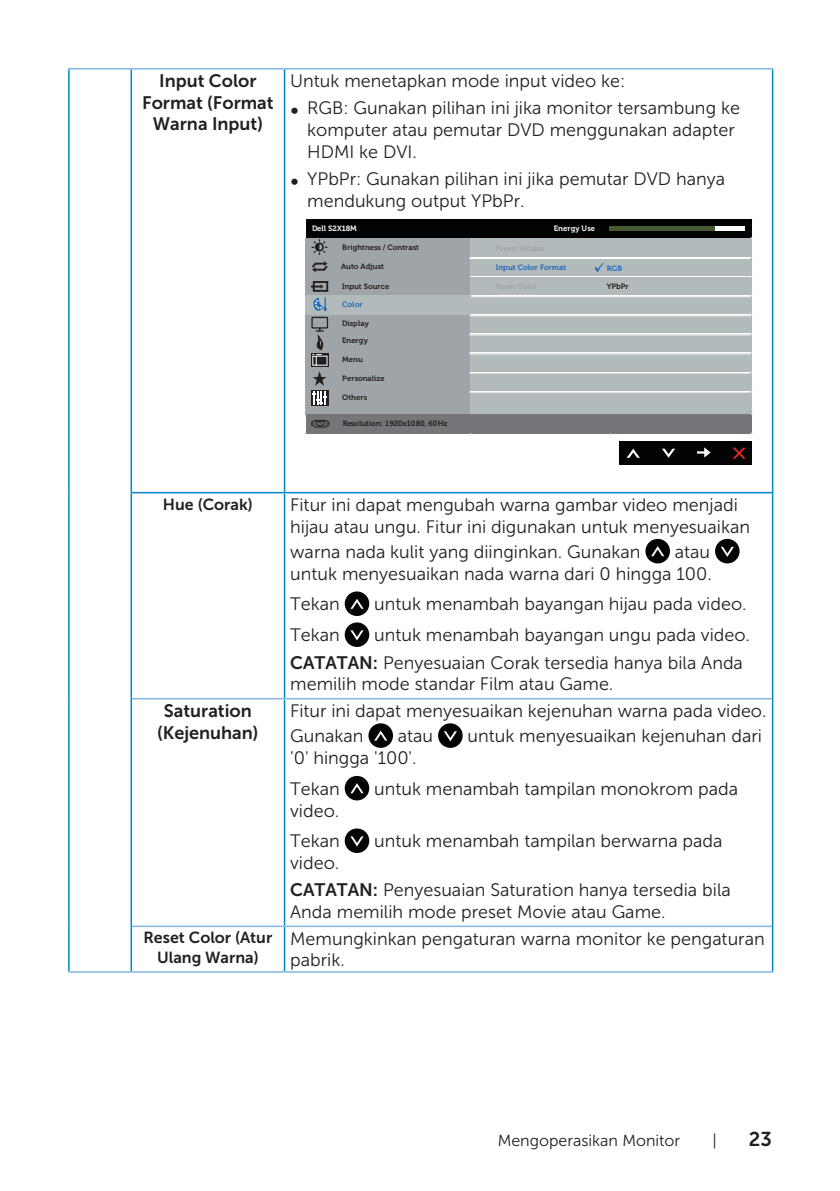
<style>
.page{position:relative;width:840px;height:1191px;background:#fff}
.page>*{position:absolute;margin:0;border:0;box-sizing:border-box;transform-origin:0 0}
.t1{font:20px "Museo Sans For Dell 700";color:#231f20}
.text_OSD_table{font:18px/21.6px "Museo Sans For Dell 300";color:#231f20}
.text_OSD_table-2{font:18px/21.6px "Museo Sans For Dell 700";color:#231f20;text-align:center}
.Table_Paragraph{font:18px/21.6px "Museo Sans For Dell 300";color:#231f20}
.Table_Paragraph-2{font:16px/19.2px "Museo Sans For Dell 700";color:#231f20;text-align:center}
.t2{font:16px "Museo Sans For Dell 300";color:#231f20}
.t3{font:700 7.6px "Museo For Dell";color:#231f20}
.t4{font:700 7.6px "Museo For Dell";color:#1f6bb5}
.t5{font:700 7.6px "Museo For Dell";color:#fff}
.s1{font-family:"Museo Sans For Dell 700"}
</style>
<div class="page">
<hr style="left:68px;top:68px;width:63px;height:2px;background:#84b6e2">
<hr style="left:68px;top:70px;width:2px;height:422px;background:#0087cb">
<hr style="left:68px;top:492px;width:2px;height:206px;background:#0087cb">
<hr style="left:68px;top:698px;width:2px;height:228px;background:#0087cb">
<hr style="left:68px;top:926px;width:2px;height:45px;background:#0087cb">
<hr style="left:131px;top:68px;width:153px;height:2px;background:#84b6e2">
<hr style="left:284px;top:68px;width:489px;height:2px;background:#84b6e2">
<hr style="left:132px;top:698px;width:152px;height:1px;background:#84b6e2">
<hr style="left:284px;top:698px;width:487px;height:1px;background:#84b6e2">
<hr style="left:132px;top:925px;width:152px;height:2px;background:#84b6e2">
<hr style="left:284px;top:925px;width:487px;height:2px;background:#84b6e2">
<hr style="left:130px;top:70px;width:2px;height:422px;background:#0087cb">
<hr style="left:283px;top:70px;width:2px;height:422px;background:#0087cb">
<hr style="left:771px;top:70px;width:2px;height:422px;background:#0087cb">
<hr style="left:130px;top:492px;width:154px;height:1px;background:#0087cb">
<hr style="left:130px;top:493px;width:2px;height:205px;background:#0087cb">
<hr style="left:284px;top:492px;width:489px;height:1px;background:#0087cb">
<hr style="left:283px;top:493px;width:2px;height:205px;background:#0087cb">
<hr style="left:771px;top:493px;width:2px;height:205px;background:#0087cb">
<hr style="left:130px;top:698px;width:2px;height:228px;background:#0087cb">
<hr style="left:283px;top:699px;width:2px;height:226px;background:#0087cb">
<hr style="left:771px;top:698px;width:2px;height:228px;background:#0087cb">
<hr style="left:130px;top:926px;width:2px;height:45px;background:#0087cb">
<hr style="left:283px;top:927px;width:2px;height:44px;background:#0087cb">
<hr style="left:771px;top:926px;width:2px;height:45px;background:#0087cb">
<hr style="left:68px;top:971px;width:63px;height:1px;background:#84b6e2">
<hr style="left:131px;top:971px;width:153px;height:1px;background:#84b6e2">
<hr style="left:284px;top:971px;width:489px;height:1px;background:#84b6e2">
<div style="left:305px;top:219px;width:446px;height:19px;background:#030303"></div>
<div style="left:305px;top:238px;width:166px;height:176px;background:#9fa4a8"></div>
<div style="left:470px;top:238px;width:281px;height:176px;background:#b2babc"></div>
<div style="left:305px;top:414px;width:446px;height:19px;background:#767579"></div>
<div style="left:608px;top:226px;width:136px;height:5px;background:#fff"></div>
<div style="left:608px;top:226px;width:106px;height:5px;background:#465b31"></div>
<div style="left:311px;top:390px;width:17px;height:16px;background:#231f20"></div>
<div style="left:619px;top:441px;width:132px;height:24px;background:#030303"></div>
<svg style="left:626px;top:449px;width:13px;height:9px"></svg>
<svg style="left:662px;top:449px;width:12px;height:9px"></svg>
<svg style="left:697px;top:447px;width:13px;height:10px"></svg>
<svg style="left:733px;top:447px;width:11px;height:12px"></svg>
<hr style="left:469px;top:258px;width:281px;height:1px;background:#fff">
<hr style="left:469px;top:257px;width:281px;height:1px;background:#fff">
<hr style="left:469px;top:276px;width:281px;height:1px;background:#fff">
<hr style="left:469px;top:296px;width:281px;height:1px;background:#fff">
<hr style="left:469px;top:295px;width:281px;height:1px;background:#fff">
<hr style="left:469px;top:315px;width:281px;height:1px;background:#fff">
<hr style="left:469px;top:314px;width:281px;height:1px;background:#fff">
<hr style="left:469px;top:334px;width:281px;height:1px;background:#fff">
<hr style="left:469px;top:333px;width:281px;height:1px;background:#fff">
<hr style="left:469px;top:353px;width:281px;height:1px;background:#fff">
<hr style="left:469px;top:373px;width:281px;height:1px;background:#fff">
<hr style="left:469px;top:372px;width:281px;height:1px;background:#fff">
<hr style="left:469px;top:392px;width:281px;height:1px;background:#fff">
<hr style="left:469px;top:391px;width:281px;height:1px;background:#fff">
<div style="left:305px;top:296px;width:166px;height:19px;background:#b2babc"></div>
<svg style="left:311px;top:239px;width:17px;height:33px"></svg>
<div style="left:312px;top:281px;width:16px;height:11px;border:2px solid #231f20"></div>
<svg style="left:311px;top:284px;width:12px;height:5px"></svg>
<svg style="left:311px;top:297px;width:17px;height:108px"></svg>
<svg style="left:595px;top:262px;width:9px;height:10px"></svg>
<svg style="left:311px;top:420px;width:18px;height:8px"></svg>
<div style="left:645px;top:539px;width:24px;height:24px;background:#040503;border-radius:50%"></div>
<svg style="left:651px;top:546px;width:13px;height:10px"></svg>
<div style="left:714px;top:539px;width:25px;height:24px;background:#040503;border-radius:50%"></div>
<svg style="left:721px;top:547px;width:12px;height:10px"></svg>
<div style="left:344px;top:591px;width:25px;height:25px;background:#040503;border-radius:50%"></div>
<svg style="left:350px;top:599px;width:13px;height:10px"></svg>
<div style="left:344px;top:622px;width:25px;height:25px;background:#040503;border-radius:50%"></div>
<svg style="left:350px;top:630px;width:13px;height:10px"></svg>
<div style="left:368px;top:723px;width:25px;height:25px;background:#040503;border-radius:50%"></div>
<svg style="left:374px;top:730px;width:13px;height:10px"></svg>
<div style="left:438px;top:723px;width:24px;height:25px;background:#040503;border-radius:50%"></div>
<svg style="left:444px;top:731px;width:12px;height:10px"></svg>
<div style="left:344px;top:776px;width:25px;height:24px;background:#040503;border-radius:50%"></div>
<svg style="left:350px;top:783px;width:13px;height:10px"></svg>
<div style="left:344px;top:828px;width:25px;height:25px;background:#040503;border-radius:50%"></div>
<svg style="left:350px;top:836px;width:13px;height:10px"></svg>
<p class="text_OSD_table-2" style="left:142px;top:70px;width:133px">Input Color<br>Format (Format<br>Warna Input)</p>
<p class="text_OSD_table" style="left:290px;top:70px;width:336px">Untuk menetapkan mode input video ke:</p>
<p class="text_OSD_table" style="left:307px;top:98px;width:434px;text-indent:-17px">∞ RGB: Gunakan pilihan ini jika monitor tersambung ke komputer atau pemutar DVD menggunakan adapter<br>HDMI ke DVI.</p>
<p class="text_OSD_table" style="left:307px;top:168px;width:419px;text-indent:-17px">∞ YPbPr: Gunakan pilihan ini jika pemutar DVD hanya mendukung output YPbPr.</p>
<p class="t3" style="left:342px;top:243px;width:78px">Brightness / Contrast</p>
<p class="t5" style="left:312px;top:224px;width:46px">Dell S2X18M</p>
<p class="t5" style="left:553px;top:224px;width:42px">Energy Use</p>
<p class="t3" style="left:341px;top:262px;width:45px">Auto Adjust</p>
<p class="t4" style="left:495px;top:263px;width:72px">Input Color Format</p>
<p class="t3" style="left:342px;top:282px;width:49px">Input Source</p>
<p class="t4" style="left:342px;top:300px;width:22px">Color</p>
<p class="t4" style="left:606px;top:264px;width:17px">RGB</p>
<p class="t3" style="left:606px;top:282px;width:23px">YPbPr</p>
<p class="t3" style="left:342px;top:319px;width:28px">Display</p>
<p class="t3" style="left:342px;top:336px;width:27px">Energy</p>
<p class="t3" style="left:342px;top:355px;width:22px">Menu</p>
<p class="t3" style="left:342px;top:374px;width:44px">Personalize</p>
<p class="t3" style="left:342px;top:393px;width:26px">Others</p>
<p class="t3" style="left:342px;top:419px;width:106px">Resolution: 1920x1080, 60Hz</p>
<p class="Table_Paragraph-2" style="left:163px;top:494px;width:91px">Hue (Corak)</p>
<p class="text_OSD_table" style="left:290px;top:494px;width:461px">Fitur ini dapat mengubah warna gambar video menjadi hijau atau ungu. Fitur ini digunakan untuk menyesuaikan</p>
<p class="text_OSD_table" style="left:290px;top:541px;width:351px">warna nada kulit yang diinginkan. Gunakan</p>
<p class="text_OSD_table" style="left:290px;top:541px;width:423px;text-align:right">atau<br>untuk menyesuaikan nada warna dari 0 hingga 100.</p>
<p class="text_OSD_table" style="left:290px;top:593px;width:51px">Tekan</p>
<p class="text_OSD_table" style="left:374px;top:593px;width:374px">untuk menambah bayangan hijau pada video.</p>
<p class="text_OSD_table" style="left:290px;top:624px;width:51px">Tekan</p>
<p class="text_OSD_table" style="left:374px;top:624px;width:377px">untuk menambah bayangan ungu pada video.</p>
<p class="text_OSD_table" style="left:290px;top:652px;width:454px"><span class="s1">CATATAN:</span> Penyesuaian Corak tersedia hanya bila Anda memilih mode standar Film atau Game.</p>
<p class="text_OSD_table-2" style="left:157px;top:700px;width:103px">Saturation (Kejenuhan)</p>
<p class="text_OSD_table" style="left:290px;top:698px;width:477px;line-height:25.2px">Fitur ini dapat menyesuaikan kejenuhan warna pada video.<br>Gunakan</p>
<p class="text_OSD_table" style="left:397px;top:725px;width:37px">atau</p>
<p class="text_OSD_table" style="left:467px;top:725px;width:296px">untuk menyesuaikan kejenuhan dari</p>
<p class="text_OSD_table" style="left:290px;top:747px;width:128px">'0' hingga '100'.</p>
<p class="text_OSD_table" style="left:290px;top:778px;width:51px">Tekan</p>
<p class="text_OSD_table" style="left:374px;top:778px;width:365px">untuk menambah tampilan monokrom pada</p>
<p class="text_OSD_table" style="left:290px;top:799px;width:51px">video.</p>
<p class="text_OSD_table" style="left:290px;top:830px;width:51px">Tekan</p>
<p class="text_OSD_table" style="left:374px;top:830px;width:350px">untuk menambah tampilan berwarna pada</p>
<p class="text_OSD_table" style="left:290px;top:852px;width:51px">video.</p>
<p class="text_OSD_table" style="left:290px;top:879px;width:442px"><span class="s1">CATATAN:</span> Penyesuaian Saturation hanya tersedia bila<br>Anda memilih mode preset Movie atau Game.</p>
<p class="Table_Paragraph-2" style="left:143px;top:928px;width:130px">Reset Color (Atur<br>Ulang Warna)</p>
<p class="Table_Paragraph" style="left:290px;top:927px;width:476px">Memungkinkan pengaturan warna monitor ke pengaturan pabrik.</p>
<p class="t2" style="left:497px;top:1131px;width:184px">Mengoperasikan Monitor</p>
<p class="t2" style="left:712px;top:1131px;width:6px">|</p>
<p class="t1" style="left:748px;top:1127px;width:25px">23</p>
</div>
